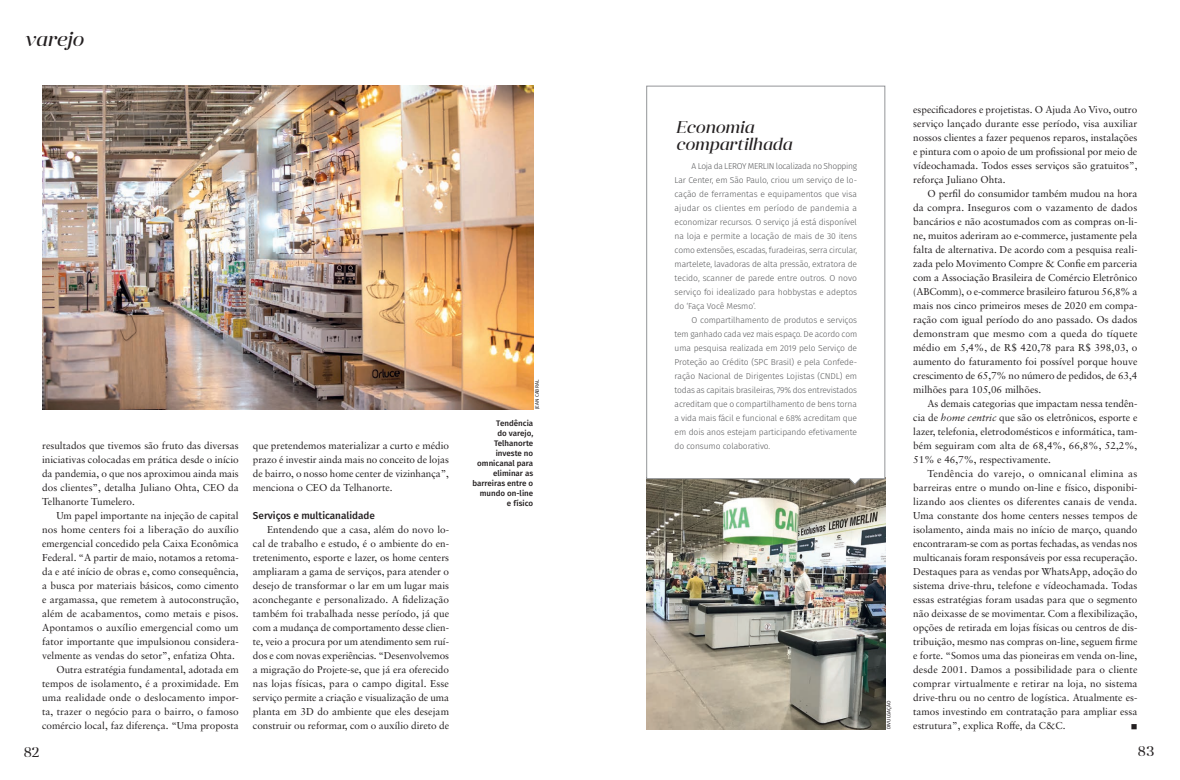
<style>
.page{position:relative;width:1180px;height:780px;background:#fff}
.page>*{position:absolute;margin:0;border:0;box-sizing:border-box;transform-origin:0 0}
.t1{font:italic 20px "Anglecia Pro Display";color:#231f20}
.t2{font:italic 17px/17px "Anglecia Pro Display";color:#231f20}
.t3{font:14px "Anglecia Pro Display";color:#231f20}
.TEXTO_MateriaPrincip{font:10px/14px "Sabon LT Pro";color:#231f20;text-align:justify}
.ENTRETITULO{font:500 10px "Fira Sans";color:#231f20}
.TEXTO_MateriaPrincip-2{font:9px "Wingdings";color:#231f20}
.BOX_Texto{font:300 8.5px/14px "Fira Sans";letter-spacing:-.01em;color:#57585a;text-align:justify}
.LEGENDA_ESQ{font:500 8px/10px "Fira Sans";color:#231f20;text-align:right}
.CREDITO_FOTO{font:5px "Fira Sans";letter-spacing:.01em;color:#231f20}
.s1{font-style:italic}
</style>
<div class="page">
<img style="left:646px;top:485px;width:238px;height:244px">
<svg style="left:646px;top:86px;width:239px;height:399px"></svg>
<img style="left:43px;top:85px;width:490px;height:324px">
<h1 class="t1" style="left:24px;top:27px;width:61px">varejo</h1>
<p class="TEXTO_MateriaPrincip" style="left:42px;top:438px;width:198px">resultados que tivemos são fruto das diversas iniciativas colocadas em prática desde o início da pandemia, o que nos aproximou ainda mais dos clientes”, detalha Juliano Ohta, CEO da Telhanorte Tumelero.</p>
<p class="TEXTO_MateriaPrincip" style="left:42px;top:508px;width:198px;text-indent:14px">Um papel importante na injeção de capital nos home centers foi a liberação do auxílio emergencial concedido pela Caixa Econômica Federal. “A partir de maio, notamos a retoma&shy;da e até início de obras e, como consequência, a busca por materiais básicos, como cimento e argamassa, que remetem à autoconstrução, além de acabamentos, como metais e pisos.<br>Apontamos o auxílio emergencial como um fator importante que impulsionou considera&shy;velmente as vendas do setor”, enfatiza Ohta.</p>
<p class="TEXTO_MateriaPrincip" style="left:42px;top:662px;width:198px;text-indent:14px">Outra estratégia fundamental, adotada em tempos de isolamento, é a proximidade. Em uma realidade onde o deslocamento impor&shy;ta, trazer o negócio para o bairro, o famoso comércio local, faz diferença. “Uma proposta</p>
<p class="TEXTO_MateriaPrincip" style="left:253px;top:438px;width:198px">que pretendemos materializar a curto e médio prazo é investir ainda mais no conceito de lojas de bairro, o nosso home center de vizinhança”, menciona o CEO da Telhanorte.</p>
<p class="ENTRETITULO" style="left:253px;top:508px;width:123px">Serviços e multicanalidade</p>
<p class="TEXTO_MateriaPrincip" style="left:253px;top:522px;width:198px;text-indent:14px">Entendendo que a casa, além do novo lo&shy;cal de trabalho e estudo, é o ambiente do en&shy;tretenimento, esporte e lazer, os home centers ampliaram a gama de serviços, para atender o desejo de transformar o lar em um lugar mais aconchegante e personalizado. A fidelização também foi trabalhada nesse período, já que com a mudança de comportamento desse clien&shy;te, veio a procura por um atendimento sem ruí&shy;dos e com novas experiências. “Desenvolvemos a migração do Projete-se, que já era oferecido nas lojas físicas, para o campo digital. Esse serviço permite a criação e visualização de uma planta em 3D do ambiente que eles desejam construir ou reformar, com o auxílio direto de</p>
<p class="CREDITO_FOTO" style="left:533px;top:409px;width:31px;rotate:-90deg">JEAN CABRAL</p>
<p class="LEGENDA_ESQ" style="left:472px;top:417px;width:62px">Tendência<br>do varejo,<br>Telhanorte investe no omnicanal para eliminar as barreiras entre o mundo on-line<br>e físico</p>
<p class="t2" style="left:675px;top:118px;width:117px">Economia compartilhada</p>
<p class="BOX_Texto" style="left:674px;top:159px;width:184px;text-indent:17px">A Loja da LEROY MERLIN localizada no Shopping Lar Center, em São Paulo, criou um serviço de lo&shy;cação de ferramentas e equipamentos que visa ajudar os clientes em período de pandemia a economizar recursos. O serviço já está disponível na loja e permite a locação de mais de 30 itens como extensões, escadas, furadeiras, serra circular, martelete, lavadoras de alta pressão, extratora de tecido, scanner de parede entre outros. O novo serviço foi idealizado para hobbystas e adeptos do ‘Faça Você Mesmo’.</p>
<p class="BOX_Texto" style="left:674px;top:313px;width:184px;text-indent:17px">O compartilhamento de produtos e serviços tem ganhado cada vez mais espaço. De acordo com uma pesquisa realizada em 2019 pelo Serviço de Proteção ao Crédito (SPC Brasil) e pela Confede&shy;ração Nacional de Dirigentes Lojistas (CNDL) em todas as capitais brasileiras, 79% dos entrevistados acreditam que o compartilhamento de bens torna a vida mais fácil e funcional e 68% acreditam que em dois anos estejam participando efetivamente do consumo colaborativo.</p>
<p class="CREDITO_FOTO" style="left:884px;top:729px;width:30px;rotate:-90deg">DIVULGAÇÃO</p>
<p class="TEXTO_MateriaPrincip" style="left:913px;top:102px;width:226px">especificadores e projetistas. O Ajuda Ao Vivo, outro serviço lançado durante esse período, visa auxiliar nossos clientes a fazer pequenos reparos, instalações e pintura com o apoio de um profissional por meio de vídeochamada. Todos esses serviços são gratuitos”, reforça Juliano Ohta.</p>
<p class="TEXTO_MateriaPrincip" style="left:913px;top:186px;width:226px;text-indent:14px">O perfil do consumidor também mudou na hora da compra. Inseguros com o vazamento de dados bancários e não acostumados com as compras on-li&shy;ne, muitos aderiram ao e-commerce, justamente pela falta de alternativa. De acordo com a pesquisa reali&shy;zada pelo Movimento Compre &amp; Confie em parceria com a Associação Brasileira de Comércio Eletrônico (ABComm), o e-commerce brasileiro faturou 56,8% a mais nos cinco primeiros meses de 2020 em compa&shy;ração com igual período do ano passado. Os dados demonstram que mesmo com a queda do tíquete médio em 5,4%, de R$ 420,78 para R$ 398,03, o aumento do faturamento foi possível porque houve crescimento de 65,7% no número de pedidos, de 63,4 milhões para 105,06 milhões.</p>
<p class="TEXTO_MateriaPrincip" style="left:913px;top:396px;width:226px;text-indent:14px">As demais categorias que impactam nessa tendên&shy;cia de <span class="s1">home centric</span> que são os eletrônicos, esporte e lazer, telefonia, eletrodomésticos e informática, tam&shy;bém seguiram com alta de 68,4%, 66,8%, 52,2%, 51% e 46,7%, respectivamente.</p>
<p class="TEXTO_MateriaPrincip" style="left:913px;top:466px;width:226px;text-indent:14px">Tendência do varejo, o omnicanal elimina as barreiras entre o mundo on-line e físico, disponibi&shy;lizando aos clientes os diferentes canais de venda.<br>Uma constante dos home centers nesses tempos de isolamento, ainda mais no início de março, quando encontraram-se com as portas fechadas, as vendas nos multicanais foram responsáveis por essa recuperação.<br>Destaques para as vendas por WhatsApp, adoção do sistema drive-thru, telefone e vídeochamada. Todas essas estratégias foram usadas para que o segmento não deixasse de se movimentar. Com a flexibilização, opções de retirada em lojas físicas ou centros de dis&shy;tribuição, mesmo nas compras on-line, seguem firme e forte. “Somos uma das pioneiras em venda on-line, desde 2001. Damos a possibilidade para o cliente comprar virtualmente e retirar na loja, no sistema drive-thru ou no centro de logística. Atualmente es&shy;tamos investindo em contratação para ampliar essa</p>
<p class="TEXTO_MateriaPrincip" style="left:913px;top:718px;width:154px">estrutura”, explica Roffe, da C&amp;C.</p>
<p class="TEXTO_MateriaPrincip-2" style="left:1130px;top:722px;width:8px">■</p>
<h3 class="t3" style="left:24px;top:743px;width:17px">82</h3>
<h3 class="t3" style="left:1137px;top:742px;width:18px">83</h3>
</div>
